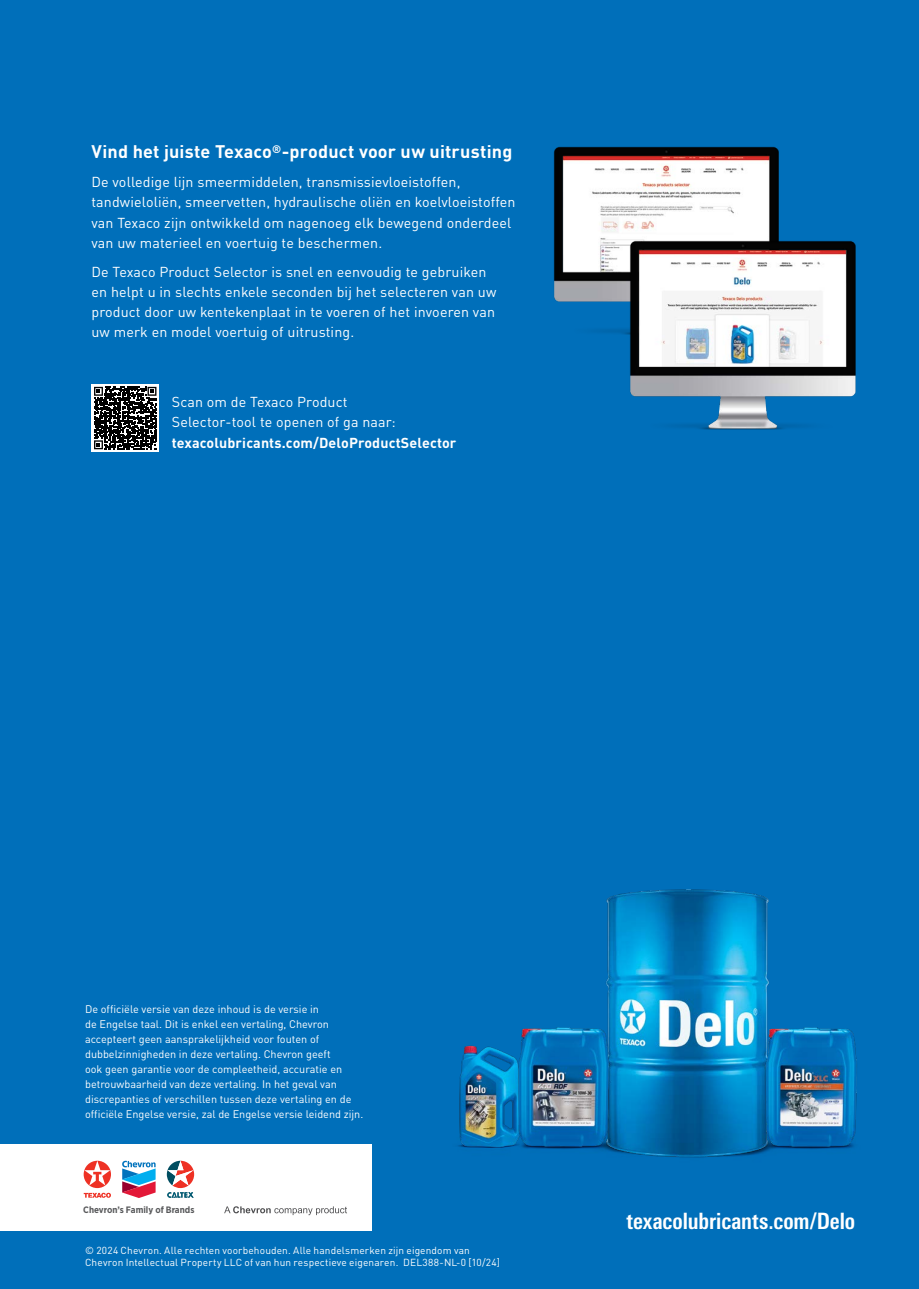
<style>
.page{position:relative;width:919px;height:1289px;background:#fff}
.page>*{position:absolute;margin:0;border:0;box-sizing:border-box;transform-origin:0 0}
.t1{font:700 condensed 22.5px "Univers Next Pro";letter-spacing:-.005em;color:#fff}
.t2{font:700 18px "DIN Pro";letter-spacing:.01em;color:#fff}
.t3{font:14.25px/20.2px "DIN Pro";letter-spacing:.01em;color:#fff}
.t4{font:700 14.25px "DIN Pro";letter-spacing:.01em;color:#fff}
.t5{font:10.8px/15px "DIN Pro";color:#fff}
.t6{font:10.2px/12px "DIN Pro";letter-spacing:.015em;color:#fff}
.t7{font:700 9.3px "Gotham Narrow";color:#58595b}
</style>
<div class="page">
<div style="left:0;top:0;width:918px;height:1288px;background:#006fba"></div>
<div style="left:0;top:1143px;width:371px;height:87px;background:#fff"></div>
<svg style="left:122px;top:1160px;width:34px;height:37px"></svg>
<svg style="left:167px;top:1160px;width:27px;height:37px"></svg>
<div style="left:84px;top:1160px;width:27px;height:27px;background:#ee3124;border-radius:50%"></div>
<svg style="left:84px;top:1160px;width:26px;height:25px"></svg>
<svg style="left:84px;top:1192px;width:27px;height:5px"></svg>
<svg style="left:224px;top:1206px;width:123px;height:9px"></svg>
<img style="left:553px;top:146px;width:226px;height:156px">
<img style="left:589px;top:221px;width:267px;height:209px">
<img style="left:605px;top:889px;width:164px;height:269px">
<img style="left:458px;top:1045px;width:44px;height:103px">
<img style="left:502px;top:1009px;width:120px;height:149px">
<img style="left:749px;top:1009px;width:108px;height:149px">
<svg style="left:91px;top:384px;width:68px;height:68px"></svg>
<svg style="left:94px;top:387px;width:62px;height:62px;background:#414141"></svg>
<p class="t2" style="left:91px;top:137px;width:422px">Vind het juiste Texaco<sup>®</sup>-product voor uw uitrusting</p>
<p class="t3" style="left:91px;top:170px;width:425px">De volledige lijn smeermiddelen, transmissievloeistoffen, tandwieloliën, smeervetten, hydraulische oliën en koelvloeistoffen van Texaco zijn ontwikkeld om nagenoeg elk bewegend onderdeel van uw materieel en voertuig te beschermen.</p>
<p class="t3" style="left:91px;top:260px;width:406px">De Texaco Product Selector is snel en eenvoudig te gebruiken en helpt u in slechts enkele seconden bij het selecteren van uw product door uw kentekenplaat in te voeren of het invoeren van uw merk en model voertuig of uitrusting.</p>
<p class="t3" style="left:172px;top:390px;width:225px">Scan om de Texaco Product<br>Selector-tool te openen of ga naar:</p>
<p class="t4" style="left:172px;top:430px;width:286px">texacolubricants.com/DeloProductSelector</p>
<p class="t5" style="left:85px;top:1000px;width:280px">De officiële versie van deze inhoud is de versie in<br>de Engelse taal. Dit is enkel een vertaling, Chevron accepteert geen aansprakelijkheid voor fouten of dubbelzinnigheden in deze vertaling. Chevron geeft<br>ook geen garantie voor de compleetheid, accuratie en betrouwbaarheid van deze vertaling. In het geval van discrepanties of verschillen tussen deze vertaling en de officiële Engelse versie, zal de Engelse versie leidend zijn.</p>
<p class="t7" style="left:83px;top:1203px;width:113px">Chevron’s Family of Brands</p>
<p class="t6" style="left:85px;top:1242px;width:416px">© 2024 Chevron. Alle rechten voorbehouden. Alle handelsmerken zijn eigendom van<br>Chevron Intellectual Property LLC of van hun respectieve eigenaren. DEL388-NL-0 [10/24]</p>
<h1 class="t1" style="left:626px;top:1207px;width:230px">texacolubricants.com/Delo</h1>
</div>
